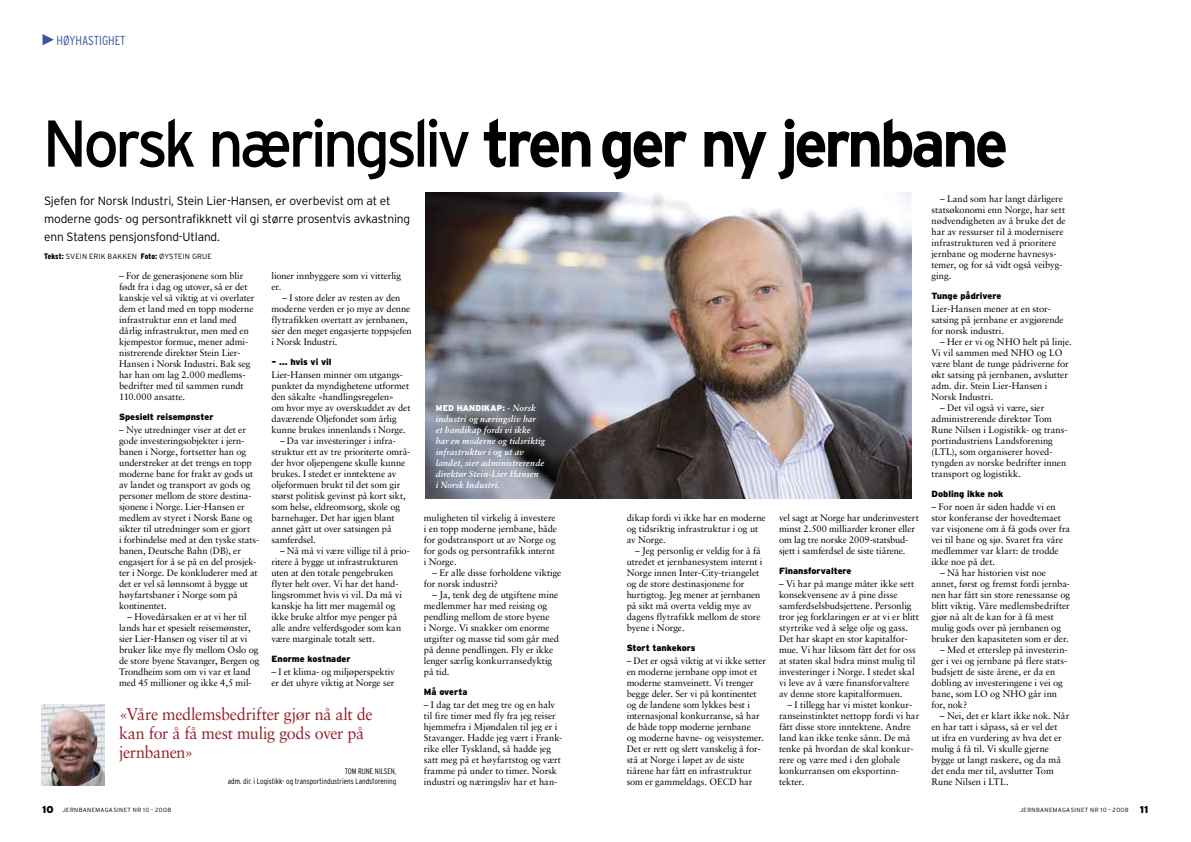
<style>
.page{position:relative;width:1191px;height:842px;background:#fff}
.page>*{position:absolute;margin:0;border:0;box-sizing:border-box;transform-origin:0 0}
.t1{font:700 66px "Interstate";letter-spacing:-.065em;color:#000;scale:.95 1}
.t2{font:17px/19px "Sabon";letter-spacing:-.02em;color:#94212d;scale:.95 1}
.t3{font:300 condensed 13px "Interstate";color:#3a569b}
.t4{font:300 12px/18px "Interstate";letter-spacing:-.015em;color:#000}
.t5{font:9.5px/11px "Sabon";letter-spacing:-.005em;color:#000}
.t6{font:italic 700 9px/11px "Sabon";letter-spacing:.015em;color:#fff;scale:.95 1}
.t7{font:900 9px "Interstate";color:#000}
.t8{font:900 8.5px "Interstate";letter-spacing:.01em;color:#fff;scale:.95 1}
.t9{font:300 condensed 8px/10px "Interstate";color:#000;text-align:right}
.t10{font:900 condensed 8px "Interstate";letter-spacing:.015em;color:#000}
.t11{font:300 7.5px "Interstate";letter-spacing:.015em;color:#000}
.t12{font:300 6px "Interstate";letter-spacing:.055em;color:#000}
.s1{font-weight:400}
.s2{font-weight:300;font-stretch:normal;font-size:7.5px}
.s3{font-weight:900;font-stretch:condensed;font-size:8px}
.s4{font-family:"Sabon";font-weight:700;font-style:italic;font-size:9px}
.s5{font-weight:900;font-size:10px}
</style>
<div class="page">
<svg style="left:43px;top:34px;width:11px;height:11px"></svg>
<img style="left:425px;top:193px;width:486px;height:306px">
<img style="left:42px;top:704px;width:63px;height:81px">
<h3 class="t3" style="left:57px;top:33px;width:71px">Høyhastighet</h3>
<h1 class="t1" style="left:43px;top:107px;width:1018px"><span class="s1">Norsk næringsliv</span> trenger ny jernbane</h1>
<p class="t4" style="left:44px;top:192px;width:368px">Sjefen for Norsk I ndustri, Stein Lier--Hansen, er overbevist om at et moderne gods- og persontrafikknett vil gi større prosentvis avkastning enn Statens pensjonsfond-Utland.</p>
<p class="t10" style="left:44px;top:252px;width:36px">Tekst: <span class="s2">SVEIN</span></p>
<p class="t11" style="left:89px;top:252px;width:124px">ERI K BAKKEN <span class="s3">Foto:</span> Øystein Gru e</p>
<p class="t5" style="left:931px;top:193px;width:136px;text-indent:8px">– Land som har langt dårligere statsøkonomi enn Norge, har sett nødvendigheten av å bruke det de har av ressurser til å modernisere infrastrukturen ved å prioritere jernbane og moderne havnesys&shy;temer, og for så vidt også veibyg&shy;ging.</p>
<p class="t7" style="left:931px;top:291px;width:71px">Tunge pådrivere</p>
<p class="t5" style="left:931px;top:303px;width:134px">Lier-Hansen mener at en stor&shy;satsing på jernbane er avgjørende for norsk industri.</p>
<p class="t5" style="left:931px;top:336px;width:142px;text-indent:9px">– Her er vi og NHO helt på linje.<br>Vi vil sammen med NHO og LO være blant de tunge pådriverne for økt satsing på jernbanen, avslutter adm. dir. Stein Lier-Hansen i<br>Norsk Industri.</p>
<p class="t5" style="left:931px;top:402px;width:137px;text-indent:9px">– Det vil også vi være, sier administrerende direktør Tom<br>Rune Nilsen i Logistikk- og trans&shy;portindustriens Landsforening (LTL), som organiserer hoved&shy;tyngden av norske bedrifter innen transport og logistikk.</p>
<p class="t7" style="left:931px;top:489px;width:73px">Dobling ikke nok</p>
<p class="t5" style="left:931px;top:501px;width:140px">– For noen år siden hadde vi en stor konferanse der hovedtemaet var visjonene om å få gods over fra vei til bane og sjø. Svaret fra våre medlemmer var klart: de trodde ikke noe på det.</p>
<p class="t5" style="left:931px;top:567px;width:140px;text-indent:9px">– Nå har historien vist noe annet, først og fremst fordi jernba&shy;nen har fått sin store renessanse og blitt viktig. Våre medlemsbedrifter gjør nå alt de kan for å få mest mulig gods over på jernbanen og bruker den kapasiteten som er der.</p>
<p class="t5" style="left:931px;top:644px;width:138px;text-indent:9px">– Med et etterslep på investerin&shy;ger i vei og jernbane på flere stats&shy;budsjett de siste årene, er da en dobling av investeringene i vei og bane, som LO og NHO går inn for, nok?</p>
<p class="t5" style="left:931px;top:710px;width:139px;text-indent:8px">– Nei, det er klart ikke nok. Når en har tatt i såpass, så er vel det<br>ut ifra en vurdering av hva det er mulig å få til. Vi skulle gjerne bygge ut langt raskere, og da må det enda mer til, avslutter Tom<br>Rune Nilsen i LTL.</p>
<p class="t5" style="left:271px;top:270px;width:131px">lioner innbyggere som vi vitterlig er.</p>
<p class="t5" style="left:271px;top:292px;width:142px;text-indent:11px">– I store deler av resten av den moderne verden er jo mye av denne flytrafikken overtatt av jernbanen, sier den meget engasjerte toppsjefen i Norsk Industri.</p>
<p class="t7" style="left:271px;top:357px;width:62px">– … hvis vi vil</p>
<p class="t5" style="left:271px;top:369px;width:140px">Lier-Hansen minner om utgangs&shy;punktet da myndighetene utformet den såkalte «handlingsregelen»<br>om hvor mye av overskuddet av det daværende Oljefondet som årlig kunne brukes innenlands i Norge.</p>
<p class="t5" style="left:271px;top:435px;width:140px;text-indent:9px">– Da var investeringer i infra&shy;struktur ett av tre prioriterte områ&shy;der hvor oljepengene skulle kunne brukes. I stedet er inntektene av oljeformuen brukt til det som gir størst politisk gevinst på kort sikt, som helse, eldreomsorg, skole og barnehager. Det har igjen blant annet gått ut over satsingen på samferdsel.</p>
<p class="t5" style="left:271px;top:545px;width:140px;text-indent:9px">– Nå må vi være villige til å prio&shy;ritere å bygge ut infrastrukturen uten at den totale pengebruken flyter helt over. Vi har det hand&shy;lingsrommet hvis vi vil. Da må vi kanskje ha litt mer magemål og ikke bruke altfor mye penger på alle andre velferdsgoder som kan være marginale totalt sett.</p>
<p class="t7" style="left:271px;top:654px;width:80px">Enorme kostnader</p>
<p class="t5" style="left:271px;top:666px;width:125px">– I et klima- og miljøperspektiv er det uhyre viktig at Norge ser</p>
<p class="t5" style="left:119px;top:270px;width:137px">– For de generasjonene som blir født fra i dag og utover, så er det kanskje vel så viktig at vi overlater dem et land med en topp moderne infrastruktur enn et land med dårlig infrastruktur, men med en kjempestor formue, mener admi&shy;nistrerende direktør Stein Lier-<br>Hansen i Norsk Industri. Bak seg har han om lag 2.000 medlems&shy;bedrifter med til sammen rundt<br>110.000 ansatte.</p>
<p class="t7" style="left:119px;top:412px;width:96px">Spesielt reisemønster</p>
<p class="t5" style="left:119px;top:424px;width:142px">– Nye utredninger viser at det er gode investeringsobjekter i jern&shy;banen i Norge, fortsetter han og understreker at det trengs en topp moderne bane for frakt av gods ut av landet og transport av gods og personer mellom de store destina&shy;sjonene i Norge. Lier-Hansen er medlem av styret i Norsk Bane og sikter til utredninger som er gjort<br>i forbindelse med at den tyske stats&shy;banen, Deutsche Bahn (DB), er engasjert for å se på en del prosjek&shy;ter i Norge. De konkluderer med at det er vel så lønnsomt å bygge ut høyfartsbaner i Norge som på kontinentet.</p>
<p class="t5" style="left:119px;top:611px;width:142px;text-indent:9px">– Hovedårsaken er at vi her til lands har et spesielt reisemønster, sier Lier-Hansen og viser til at vi bruker like mye fly mellom Oslo og de store byene Stavanger, Bergen og<br>Trondheim som om vi var et land med 45 millioner og ikke 4,5 mil-</p>
<p class="t8" style="left:436px;top:403px;width:107px">MED HANDIKAP: <span class="s4">- Norsk</span></p>
<p class="t6" style="left:436px;top:413px;width:117px">industri og næringsliv har<br>et handikap fordi vi ikke har en moderne og tidsriktig infrastruktur i og ut av landet, sier administrerende direktør Stein-Lier Hansen<br>i Norsk Industri.</p>
<p class="t5" style="left:779px;top:512px;width:141px">vel sagt at Norge har underinvestert minst 2.500 milliarder kroner eller om lag tre norske 2009-statsbud&shy;sjett i samferdsel de siste tiårene.</p>
<p class="t7" style="left:779px;top:566px;width:74px">Finansforvaltere</p>
<p class="t5" style="left:779px;top:578px;width:141px">– Vi har på mange måter ikke sett konsekvensene av å pine disse samferdselsbudsjettene. Personlig tror jeg forklaringen er at vi er blitt styrtrike ved å selge olje og gass.<br>Det har skapt en stor kapitalfor&shy;mue. Vi har liksom fått det for oss at staten skal bidra minst mulig til investeringer i Norge. I stedet skal vi leve av å være finansforvaltere av denne store kapitalformuen.</p>
<p class="t5" style="left:779px;top:699px;width:142px;text-indent:8px">– I tillegg har vi mistet konkur&shy;ranseinstinktet nettopp fordi vi har fått disse store inntektene. Andre land kan ikke tenke sånn. De må tenke på hvordan de skal konkur&shy;rere og være med i den globale konkurransen om eksportinn&shy;tekter.</p>
<p class="t5" style="left:626px;top:512px;width:140px">dikap fordi vi ikke har en moderne og tidsriktig infrastruktur i og ut av Norge.</p>
<p class="t5" style="left:626px;top:545px;width:137px;text-indent:9px">– Jeg personlig er veldig for å få utredet et jernbanesystem internt i<br>Norge innen Inter-City-triangelet og de store destinasjonene for hurtigtog. Jeg mener at jernbanen på sikt må overta veldig mye av dagens flytrafikk mellom de store byene i Norge.</p>
<p class="t7" style="left:626px;top:643px;width:70px">Stort tankekors</p>
<p class="t5" style="left:626px;top:655px;width:141px">– Det er også viktig at vi ikke setter en moderne jernbane opp imot et moderne stamveinett. Vi trenger begge deler. Ser vi på kontinentet og de landene som lykkes best i internasjonal konkurranse, så har de både topp moderne jernbane<br>og moderne havne- og veisystemer.<br>Det er rett og slett vanskelig å for&shy;stå at Norge i løpet av de siste tiårene har fått en infrastruktur som er gammeldags. OECD har</p>
<p class="t5" style="left:424px;top:512px;width:135px">muligheten til virkelig å investere i en topp moderne jernbane, både for godstransport ut av Norge og for gods og persontrafikk internt i Norge.</p>
<p class="t5" style="left:424px;top:567px;width:139px;text-indent:9px">– Er alle disse forholdene viktige for norsk industri?</p>
<p class="t5" style="left:424px;top:589px;width:137px;text-indent:9px">– Ja, tenk deg de utgiftene mine medlemmer har med reising og pendling mellom de store byene<br>i Norge. Vi snakker om enorme utgifter og masse tid som går med på denne pendlingen. Fly er ikke lenger særlig konkurransedyktig på tid.</p>
<p class="t7" style="left:424px;top:687px;width:45px">Må overta</p>
<p class="t5" style="left:424px;top:699px;width:140px">– I dag tar det meg tre og en halv til fire timer med fly fra jeg reiser hjemmefra i Mjøndalen til jeg er i<br>Stavanger. Hadde jeg vært i Frank&shy;rike eller Tyskland, så hadde jeg satt meg på et høyfartstog og vært framme på under to timer. Norsk industri og næringsliv har et han-</p>
<h2 class="t2" style="left:119px;top:704px;width:268px">«Våre medlemsbedrifter gjør nå alt de kan for å få mest mulig gods over på jernbanen»</h2>
<p class="t9" style="left:228px;top:766px;width:170px">TOM RUNE NILSEN,<br>adm. dir. i Logistikk- og transportindustriens Landsforening</p>
<p class="t12" style="left:42px;top:807px;width:131px"><span class="s5">10</span> jernbanemagasinet NR 10 – 2008</p>
<p class="t12" style="left:1019px;top:807px;width:130px">jernbanemagasinet NR 10 – 2008 <span class="s5">11</span></p>
</div>
